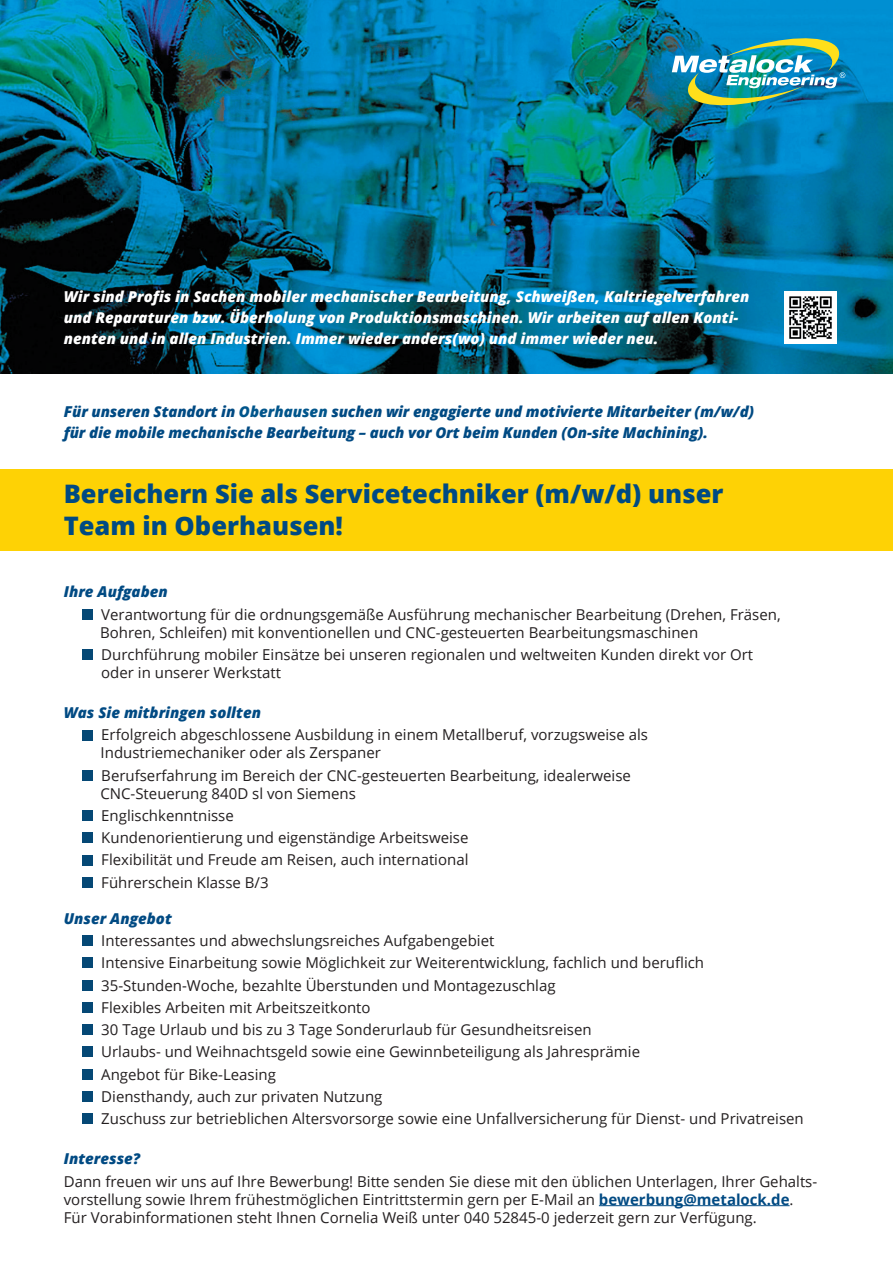
<style>
.page{position:relative;width:893px;height:1263px;background:#fff}
.page>*{position:absolute;margin:0;border:0;box-sizing:border-box;transform-origin:0 0}
.t1{font:800 25.5px/31.5px "Open Sans";color:#004a83}
.t2{font:15px/22.2px "Open Sans";color:#231f20}
.t3{font:italic 800 15px/21px "Open Sans";color:#fff}
.t4{font:italic 800 15px/21px "Open Sans";letter-spacing:-.01em;color:#004a83}
.s1{color:#01558b}
.s2{font-weight:700;color:#004a83}
</style>
<div class="page">
<img style="left:0;top:0;width:893px;height:373px">
<hr style="left:599px;top:1205px;width:191px;height:1px;background:#004a83">
<div style="left:82px;top:609px;width:10px;height:11px;background:#054875"></div>
<div style="left:82px;top:649px;width:10px;height:11px;background:#054875"></div>
<div style="left:82px;top:730px;width:10px;height:10px;background:#054875"></div>
<div style="left:82px;top:770px;width:10px;height:11px;background:#054875"></div>
<div style="left:82px;top:810px;width:10px;height:11px;background:#054875"></div>
<div style="left:82px;top:833px;width:10px;height:10px;background:#054875"></div>
<div style="left:82px;top:855px;width:10px;height:10px;background:#054875"></div>
<div style="left:82px;top:877px;width:10px;height:11px;background:#054875"></div>
<div style="left:82px;top:935px;width:10px;height:11px;background:#054875"></div>
<div style="left:82px;top:958px;width:10px;height:10px;background:#054875"></div>
<div style="left:82px;top:980px;width:10px;height:10px;background:#054875"></div>
<div style="left:82px;top:1002px;width:10px;height:11px;background:#054875"></div>
<div style="left:82px;top:1024px;width:10px;height:11px;background:#054875"></div>
<div style="left:82px;top:1047px;width:10px;height:10px;background:#054875"></div>
<div style="left:82px;top:1069px;width:10px;height:10px;background:#054875"></div>
<div style="left:82px;top:1091px;width:10px;height:11px;background:#054875"></div>
<div style="left:82px;top:1113px;width:10px;height:11px;background:#054875"></div>
<div style="left:0;top:469px;width:893px;height:82px;background:#fed205"></div>
<img style="left:785px;top:291px;width:52px;height:52px">
<img style="left:672px;top:34px;width:173px;height:75px">
<p class="t3" style="left:64px;top:285px;width:687px">Wir sind Profis in Sachen mobiler mechanischer Bearbeitung, Schweißen, Kaltriegelverfahren und Reparaturen bzw. Überholung von Produktionsmaschinen. Wir arbeiten auf allen Konti&shy;nenten und in allen Industrien. Immer wieder anders(wo) und immer wieder neu.</p>
<p class="t4" style="left:64px;top:400px;width:692px">Für unseren Standort in <span class="s1">Oberhausen</span> suchen wir engagierte und motivierte Mitarbeiter (m/w/d) für die mobile mechanische Bearbeitung – auch vor Ort beim Kunden (On-site Machining).</p>
<h1 class="t1" style="left:64px;top:477px;width:661px">Bereichern Sie als Servicetechniker (m/w/d) unser<br>Team in Oberhausen!</h1>
<p class="t4" style="left:64px;top:581px;width:106px">Ihre Aufgaben</p>
<p class="t2" style="left:100px;top:605px;width:682px;line-height:18px">Verantwortung für die ordnungsgemäße Ausführung mechanischer Bearbeitung (Drehen, Fräsen,<br>Bohren, Schleifen) mit konventionellen und CNC-gesteuerten Bearbeitungsmaschinen</p>
<p class="t2" style="left:101px;top:645px;width:653px;line-height:18px">Durchführung mobiler Einsätze bei unseren regionalen und weltweiten Kunden direkt vor Ort oder in unserer Werkstatt</p>
<p class="t4" style="left:64px;top:702px;width:199px">Was Sie mitbringen sollten</p>
<p class="t2" style="left:101px;top:726px;width:549px;line-height:18px">Erfolgreich abgeschlossene Ausbildung in einem Metallberuf, vorzugsweise als<br>Industriemechaniker oder als Zerspaner</p>
<p class="t2" style="left:100px;top:766px;width:532px;line-height:18px">Berufserfahrung im Bereich der CNC-gesteuerten Bearbeitung, idealerweise<br>CNC-Steuerung 840D sl von Siemens</p>
<p class="t2" style="left:101px;top:804px;width:369px">Englischkenntnisse<br>Kundenorientierung und eigenständige Arbeitsweise Flexibilität und Freude am Reisen, auch international Führerschein Klasse B/3</p>
<p class="t4" style="left:64px;top:907px;width:110px">Unser Angebot</p>
<p class="t2" style="left:101px;top:929px;width:704px">Interessantes und abwechslungsreiches Aufgabengebiet<br>Intensive Einarbeitung sowie Möglichkeit zur Weiterentwicklung, fachlich und beruflich 35-Stunden-Woche, bezahlte Überstunden und Montagezuschlag<br>Flexibles Arbeiten mit Arbeitszeitkonto<br>30 Tage Urlaub und bis zu 3 Tage Sonderurlaub für Gesundheitsreisen<br>Urlaubs- und Weihnachtsgeld sowie eine Gewinnbeteiligung als Jahresprämie<br>Angebot für Bike-Leasing<br>Diensthandy, auch zur privaten Nutzung<br>Zuschuss zur betrieblichen Altersvorsorge sowie eine Unfallversicherung für Dienst- und Privatreisen</p>
<p class="t4" style="left:64px;top:1148px;width:78px">Interesse?</p>
<p class="t2" style="left:64px;top:1172px;width:755px;line-height:18px">Dann freuen wir uns auf Ihre Bewerbung! Bitte senden Sie diese mit den üblichen Unterlagen, Ihrer Gehalts&shy;vorstellung sowie Ihrem frühestmöglichen Eintrittstermin gern per E-Mail an <span class="s2">bewerbung@metalock.de</span>.<br>Für Vorabinformationen steht Ihnen Cornelia Weiß unter 040 52845-0 jederzeit gern zur Verfügung.</p>
</div>
